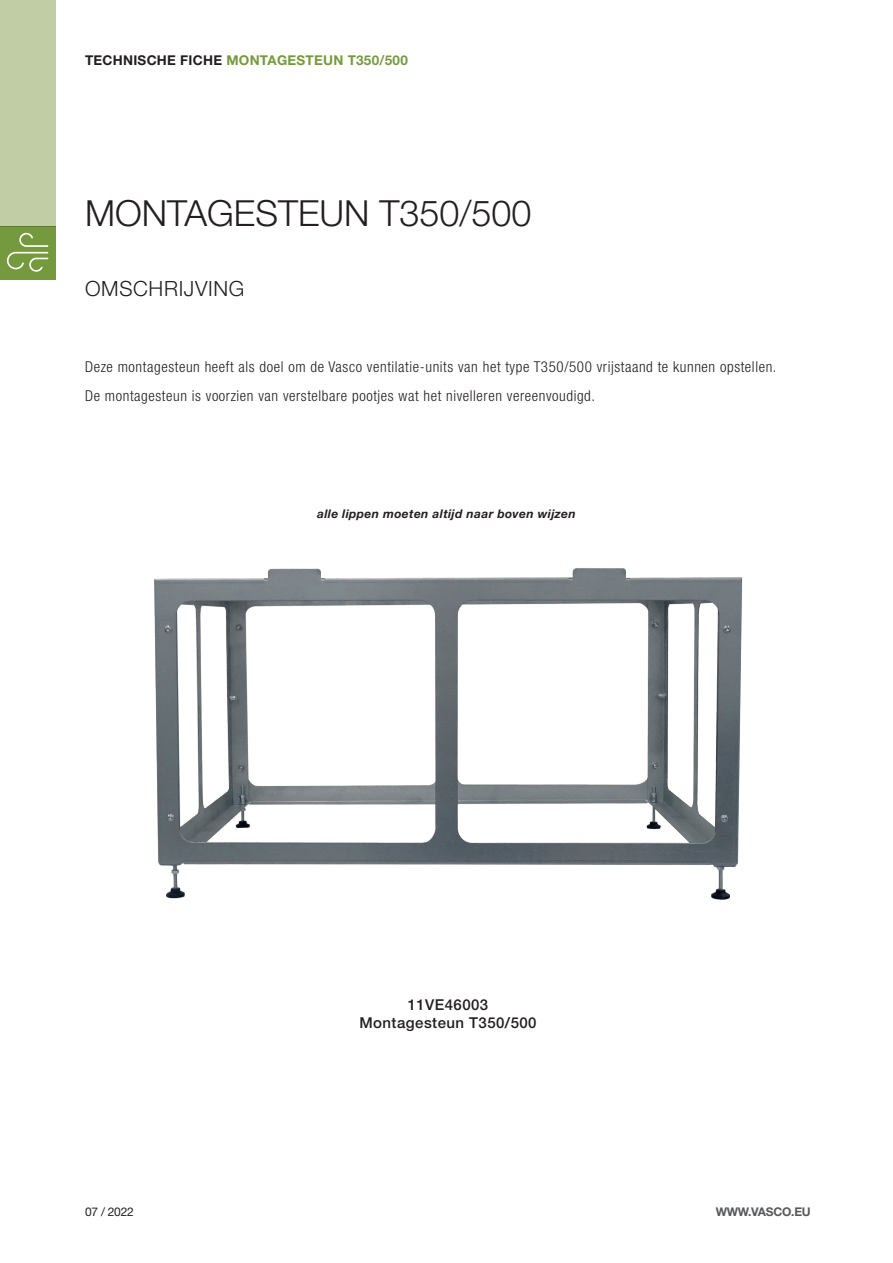
<style>
.page{position:relative;width:893px;height:1263px;background:#fff}
.page>*{position:absolute;margin:0;border:0;box-sizing:border-box;transform-origin:0 0}
.t1{font:300 36px "Helvetica Neue LT Std";color:#231f20}
.t2{font:300 21px "Helvetica Neue LT Std";letter-spacing:.03em;color:#231f20}
.t3{font:300 condensed 15px/28.5px "Helvetica Neue LT Std";letter-spacing:.04em;color:#231f20}
.t4{font:500 15px/18px "Helvetica Neue LT Std";letter-spacing:.03em;color:#231f20;text-align:center}
.t5{font:700 13.5px "Helvetica Neue LT Std";letter-spacing:.02em;color:#759a3d}
.t6{font:italic 700 12px "Helvetica Neue LT Std";letter-spacing:.03em;color:#231f20}
.t7{font:700 12px "Helvetica Neue LT Std";letter-spacing:-.02em;color:#57585a}
.t8{font:12px "Helvetica Neue LT Std";letter-spacing:-.02em;color:#231f20}
.s1{color:#231f20}
</style>
<div class="page">
<div style="left:0;top:0;width:55px;height:226px;background:#c1cda4"></div>
<div style="left:0;top:226px;width:55px;height:54px;background:#759a3d"></div>
<svg style="left:7px;top:233px;width:41px;height:39px"></svg>
<img style="left:154px;top:568px;width:589px;height:332px">
<p class="t5" style="left:85px;top:52px;width:324px"><span class="s1">TECHNISCHE FICHE</span> MONTAGESTEUN T350/500</p>
<h1 class="t1" style="left:85px;top:191px;width:448px">MONTAGESTEUN T350/500</h1>
<h2 class="t2" style="left:85px;top:275px;width:161px">OMSCHRIJVING</h2>
<p class="t3" style="left:85px;top:352px;width:693px">Deze montagesteun heeft als doel om de Vasco ventilatie-units van het type T350/500 vrijstaand te kunnen opstellen.<br>De montagesteun is voorzien van verstelbare pootjes wat het nivelleren vereenvoudigd.</p>
<p class="t6" style="left:317px;top:506px;width:260px">alle lippen moeten altijd naar boven wijzen</p>
<p class="t4" style="left:359px;top:995px;width:179px">11VE46003<br>Montagesteun T350/500</p>
<p class="t8" style="left:85px;top:1205px;width:50px">07 / 2022</p>
<p class="t7" style="left:716px;top:1204px;width:97px">WWW.VASCO.EU</p>
</div>
